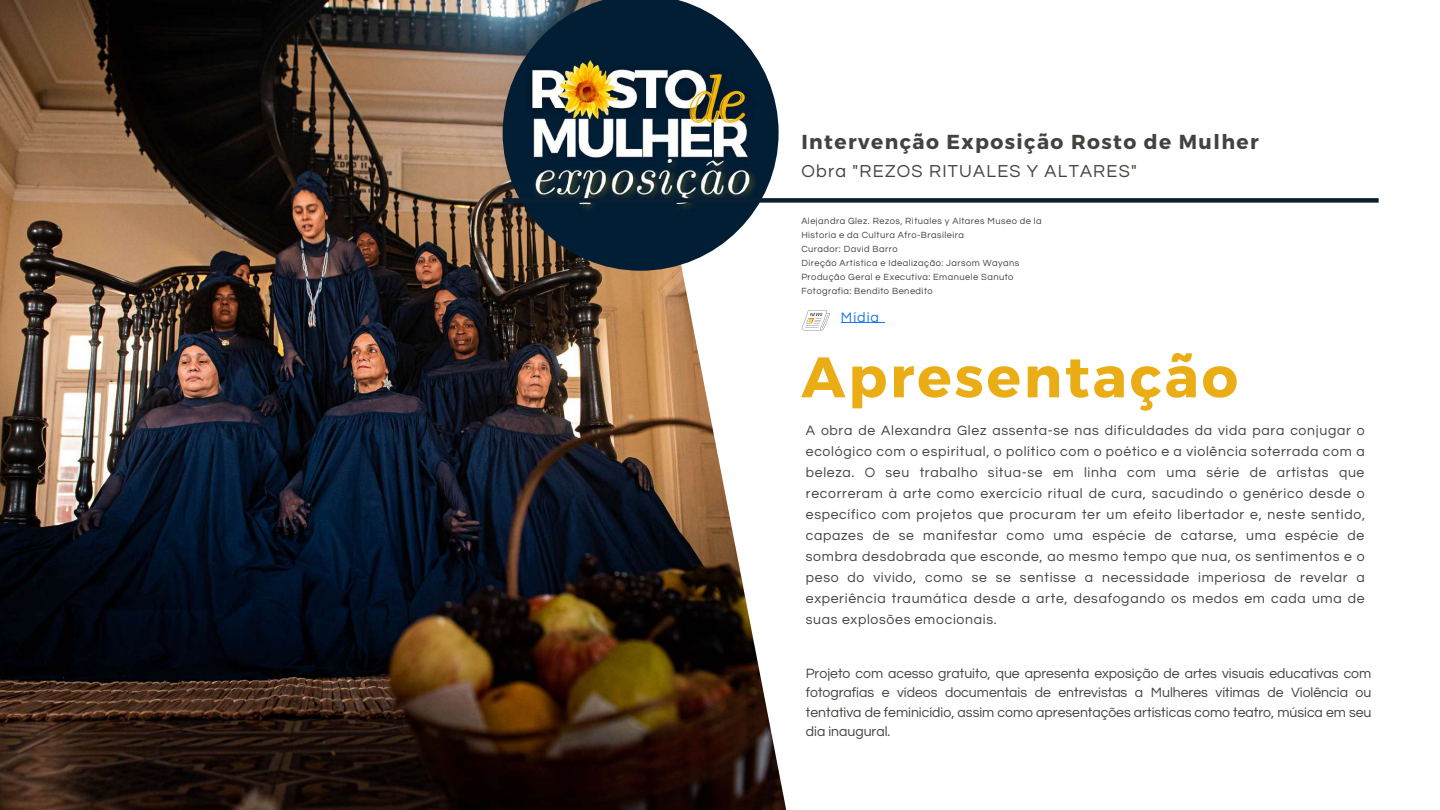
<style>
.page{position:relative;width:1440px;height:810px;background:#fff}
.page>*{position:absolute;margin:0;border:0;box-sizing:border-box;transform-origin:0 0}
.t1{font:700 57px "Montserrat";letter-spacing:.05em;color:#eaad16}
.t2{font:700 20.2px "Montserrat";letter-spacing:.07em;color:#44423e}
.t3{font:18px "Questrial";letter-spacing:.07em;color:#44423e}
.t4{font:14.2px "Questrial";letter-spacing:.07em;color:#1877f2}
.t5{font:14px/21px "Questrial";letter-spacing:.025em;color:#44423e;text-align:justify}
.t6{font:9.3px/13.9px "Questrial";letter-spacing:.05em;color:#44423e}
</style>
<div class="page">
<img style="left:0;top:0;width:786px;height:810px">
<img style="left:503px;top:0;width:276px;height:271px">
<div style="left:503px;top:198px;width:876px;height:5px;background:#0a1e31"></div>
<svg style="left:801px;top:311px;width:29px;height:19px"></svg>
<hr style="left:841px;top:322px;width:39px;height:1px;background:#1877f2">
<h2 class="t2" style="left:801px;top:129px;width:459px">Intervenção Exposição Rosto de Mulher</h2>
<p class="t3" style="left:801px;top:162px;width:337px">Obra "REZOS RITUALES Y ALTARES"</p>
<p class="t6" style="left:801px;top:214px;width:242px">Alejandra Glez. Rezos, Rituales y Altares Museo de la Historia e da Cultura Afro-Brasileira<br>Curador: David Barro<br>Direção Artística e Idealização: Jarsom Wayans Produção Geral e Executiva: Emanuele Sanuto Fotografia: Bendito Benedito</p>
<p class="t4" style="left:841px;top:310px;width:40px">Mídia</p>
<h1 class="t1" style="left:801px;top:340px;width:438px">Apresentação</h1>
<p class="t5" style="left:806px;top:420px;width:561px">A obra de Alexandra Glez assenta-se nas dificuldades da vida para conjugar o ecológico com o espiritual, o político com o poético e a violência soterrada com a beleza. O seu trabalho situa-se em linha com uma série de artistas que recorreram à arte como exercício ritual de cura, sacudindo o genérico desde o específico com projetos que procuram ter um efeito libertador e, neste sentido, capazes de se manifestar como uma espécie de catarse, uma espécie de sombra desdobrada que esconde, ao mesmo tempo que nua, os sentimentos e o peso do vivido, como se se sentisse a necessidade imperiosa de revelar a experiência traumática desde a arte, desafogando os medos em cada uma de suas explosões emocionais.</p>
<p class="t5" style="left:806px;top:664px;width:567px;line-height:19.5px">Projeto com acesso gratuito, que apresenta exposição de artes visuais educativas com fotografias e vídeos documentais de entrevistas a Mulheres vítimas de Violência ou tentativa de feminicídio, assim como apresentações artísticas como teatro, música em seu dia inaugural.</p>
</div>
